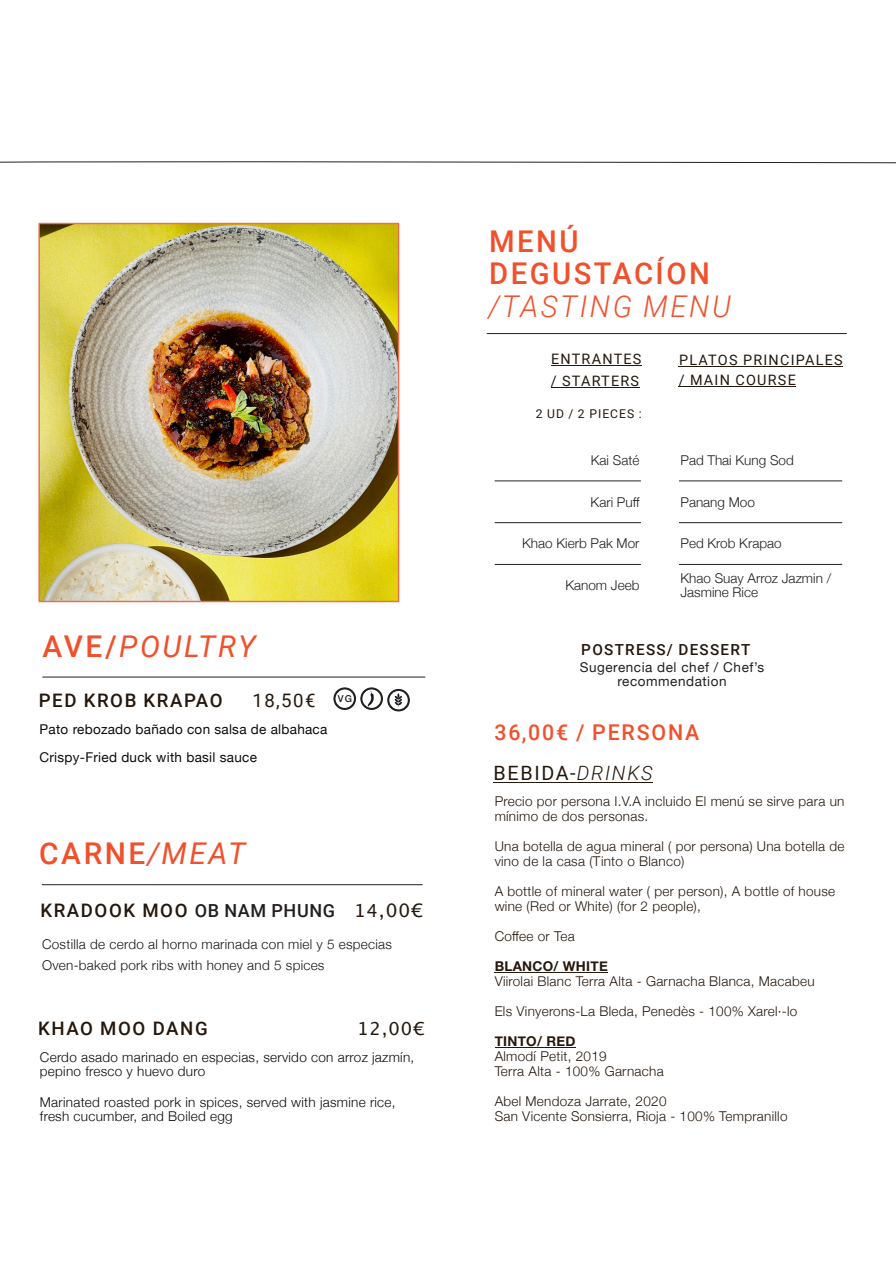
<style>
.page{position:relative;width:896px;height:1265px;background:#fff}
.page>*{position:absolute;margin:0;border:0;box-sizing:border-box;transform-origin:0 0}
.t1{font:500 30px/32.7px "Roboto";letter-spacing:.085em;color:#f0502c}
.t2{font:italic 300 30px "Roboto";letter-spacing:.085em;color:#f0502c}
.t3{font:italic 30px "Roboto";letter-spacing:.085em;color:#f0502c}
.t4{font:500 21.75px "Roboto";letter-spacing:.085em;color:#f0502c}
.t5{font:19.8px "Roboto";letter-spacing:.085em;color:#25170c}
.t6{font:500 18.6px "Roboto";letter-spacing:.085em;color:#25170c}
.t7{font:18.6px "Roboto";color:#25170c}
.t8{font:18px "Lucida Grande";color:#25170c}
.t9{font:500 15.3px "Roboto";letter-spacing:.085em;color:#25170c}
.t10{font:14.4px/21.8px "Roboto";letter-spacing:.085em;color:#25170c}
.t11{font:300 13.5px/15px "Helvetica Neue";letter-spacing:.02em;color:#25170c}
.t12{font:300 13.5px/13.5px "Helvetica Neue";letter-spacing:.02em;color:#0a0d0b}
.t13{font:300 13.5px/14px "Helvetica Neue";color:#231f20}
.t14{font:300 13.5px/21px "Helvetica Neue";letter-spacing:.02em;color:#1a1616}
.t15{font:13.5px/27.8px "Helvetica Neue";letter-spacing:.02em;color:#0a0d0b}
.t16{font:13.5px/14px "Helvetica Neue";letter-spacing:.04em;color:#231f20;text-align:center}
.t17{font:700 13.5px "Helvetica Neue";letter-spacing:.02em;color:#25170c}
.t18{font:12.15px "Roboto";letter-spacing:.085em;color:#25170c}
.s1{font-weight:500;font-style:normal}
.s2{font-weight:400;font-style:italic}
.s3{font-size:18px;color:#231f20}
.s4{font-family:"Lucida Grande";font-weight:400;font-size:18px}
.s5{font-family:"Lucida Grande";font-weight:400}
.s6{font-weight:300;font-style:italic}
</style>
<div class="page">
<hr style="left:42px;top:884px;width:380px;height:1px;background:#231f20">
<hr style="left:487px;top:333px;width:359px;height:1px;background:#231f20">
<hr style="left:493px;top:782px;width:159px;height:1px;background:#25170c">
<hr style="left:494px;top:972px;width:113px;height:1px;background:#25170c">
<hr style="left:494px;top:1047px;width:81px;height:1px;background:#25170c">
<hr style="left:550px;top:366px;width:91px;height:1px;background:#25170c">
<hr style="left:550px;top:387px;width:89px;height:1px;background:#25170c">
<hr style="left:678px;top:366px;width:164px;height:1px;background:#25170c">
<hr style="left:678px;top:386px;width:117px;height:1px;background:#25170c">
<hr style="left:494px;top:481px;width:146px;height:1px;background:#231f20">
<hr style="left:494px;top:522px;width:146px;height:1px;background:#231f20">
<hr style="left:494px;top:564px;width:146px;height:1px;background:#231f20">
<hr style="left:678px;top:481px;width:163px;height:1px;background:#231f20">
<hr style="left:678px;top:522px;width:163px;height:1px;background:#231f20">
<hr style="left:678px;top:564px;width:163px;height:1px;background:#231f20">
<hr style="left:43px;top:677px;width:382px;height:1px;background:#231f20">
<svg style="left:0;top:161px;width:895px;height:2px"></svg>
<img style="left:40px;top:225px;width:357px;height:375px">
<div style="left:38px;top:223px;width:361px;height:379px;border:1px solid #ee6b4c"></div>
<svg style="left:333px;top:687px;width:77px;height:25px"></svg>
<h1 class="t3" style="left:42px;top:634px;width:214px"><span class="s1">AVE/</span>POULTRY</h1>
<h3 class="t6" style="left:39px;top:693px;width:185px">PED KROB KRAPAO</h3>
<p class="t15" style="left:39px;top:715px;width:289px">Pato rebozado bañado con salsa de albahaca<br>Crispy-Fried duck with basil sauce</p>
<h3 class="t7" style="left:252px;top:693px;width:101px">18,50€ <sup>VG</sup></h3>
<h1 class="t1" style="left:39px;top:840px;width:208px">CARNE<span class="s2">/MEAT</span></h1>
<h3 class="t6" style="left:40px;top:903px;width:384px">KRADOOK MOO <span class="s3">OB NAM PHUNG</span> <span class="s4">14</span><span class="s5">,00€</span></h3>
<p class="t14" style="left:42px;top:934px;width:351px">Costilla de cerdo al horno marinada con miel y 5 especias<br>Oven-baked pork ribs with honey and 5 spices</p>
<h3 class="t6" style="left:38px;top:1021px;width:171px">KHAO MOO DANG</h3>
<h3 class="t8" style="left:357px;top:1021px;width:69px">12,00€</h3>
<p class="t12" style="left:40px;top:1051px;width:376px">Cerdo asado marinado en especias, servido con arroz jazmín, pepino fresco y huevo duro</p>
<p class="t12" style="left:40px;top:1095px;width:357px;line-height:14px">Marinated roasted pork in spices, served with jasmine rice, fresh cucumber, and Boiled egg</p>
<h1 class="t1" style="left:489px;top:228px;width:222px">MENÚ<br>DEGUSTACÍON</h1>
<h1 class="t2" style="left:488px;top:295px;width:244px">/TASTING MENU</h1>
<p class="t10" style="left:550px;top:350px;width:92px">ENTRANTES / STARTERS</p>
<p class="t10" style="left:678px;top:352px;width:165px;line-height:20px">PLATOS PRINCIPALES / MAIN COURSE</p>
<p class="t18" style="left:535px;top:409px;width:107px">2 UD / 2 PIECES :</p>
<p class="t13" style="left:590px;top:453px;width:50px">Kai Saté</p>
<p class="t13" style="left:590px;top:495px;width:50px">Kari Puff</p>
<p class="t13" style="left:522px;top:536px;width:119px">Khao Kierb Pak Mor</p>
<p class="t13" style="left:565px;top:578px;width:76px">Kanom Jeeb</p>
<p class="t13" style="left:680px;top:453px;width:115px">Pad Thai Kung Sod</p>
<p class="t13" style="left:680px;top:495px;width:76px">Panang Moo</p>
<p class="t13" style="left:680px;top:536px;width:103px">Ped Krob Krapao</p>
<p class="t13" style="left:680px;top:571px;width:152px">Khao Suay Arroz Jazmin /<br>Jasmine Rice</p>
<p class="t9" style="left:581px;top:644px;width:170px">POSTRESS/ DESSERT</p>
<p class="t16" style="left:579px;top:660px;width:186px">Sugerencia del chef / Chef’s recommendation</p>
<h2 class="t4" style="left:494px;top:724px;width:206px">36,00€ / PERSONA</h2>
<h3 class="t5" style="left:493px;top:765px;width:161px">BEBIDA-<span class="s6">DRINKS</span></h3>
<p class="t11" style="left:494px;top:794px;width:351px">Precio por persona I.V.A incluido El menú se sirve para un mínimo de dos personas.</p>
<p class="t11" style="left:494px;top:839px;width:351px">Una botella de agua mineral ( por persona) Una botella de vino de la casa (Tinto o Blanco)</p>
<p class="t11" style="left:494px;top:884px;width:342px">A bottle of mineral water ( per person), A bottle of house wine (Red or White) (for 2 people),</p>
<p class="t11" style="left:494px;top:929px;width:82px">Coffee or Tea</p>
<p class="t17" style="left:494px;top:958px;width:114px">BLANCO/ WHITE</p>
<p class="t11" style="left:494px;top:974px;width:321px">Viirolai Blanc Terra Alta - Garnacha Blanca, Macabeu</p>
<p class="t11" style="left:494px;top:1004px;width:304px">Els Vinyerons-La Bleda, Penedès - 100% Xarel·-lo</p>
<p class="t17" style="left:494px;top:1033px;width:82px">TINTO/ RED</p>
<p class="t11" style="left:494px;top:1049px;width:170px">Almodí Petit, 2019<br>Terra Alta - 100% Garnacha</p>
<p class="t11" style="left:494px;top:1094px;width:294px">Abel Mendoza Jarrate, 2020<br>San Vicente Sonsierra, Rioja - 100% Tempranillo</p>
</div>
